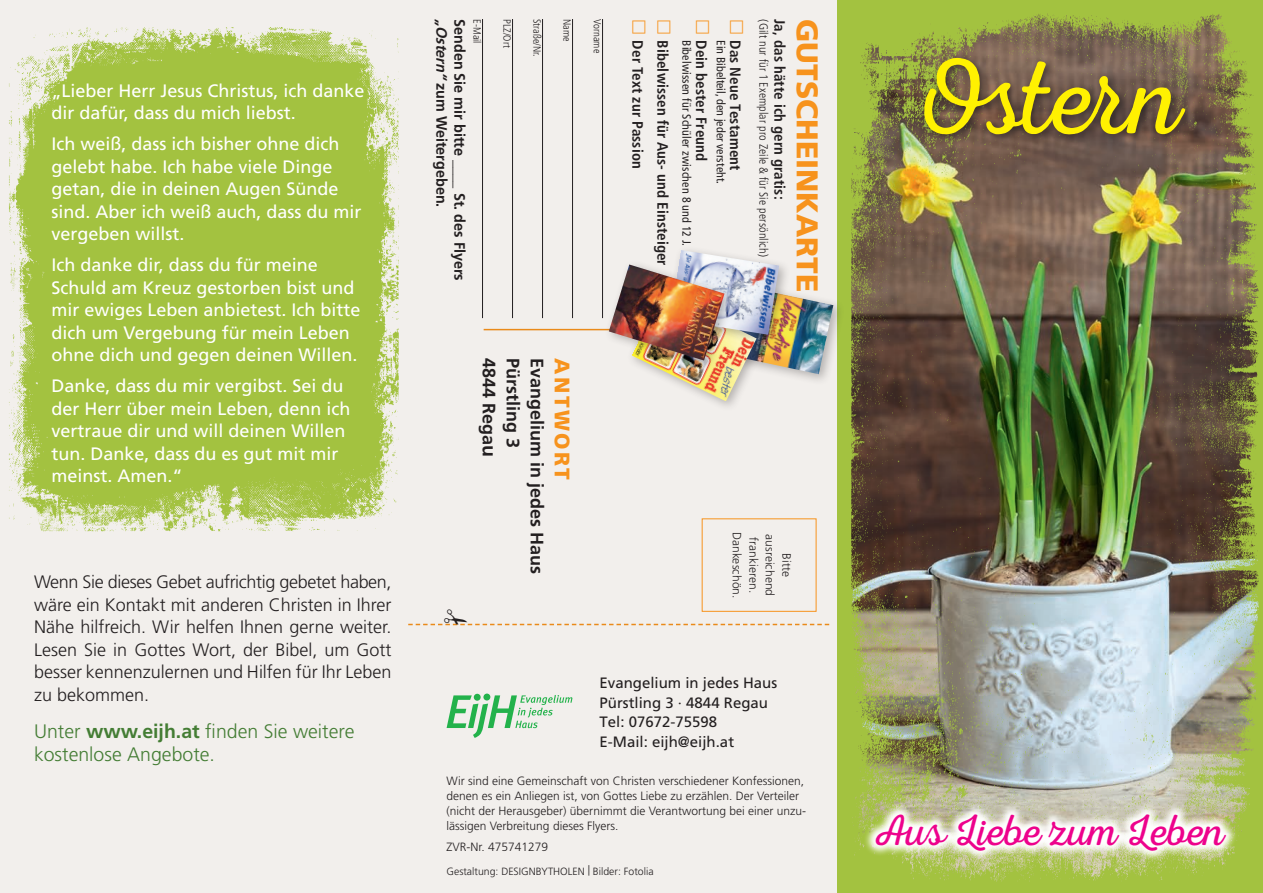
<style>
.page{position:relative;width:1263px;height:893px;background:#fff}
.page>*{position:absolute;margin:0;border:0;box-sizing:border-box;transform-origin:0 0}
.t1{font:108px "Nexa Rust Script L 0";color:#fff101}
.t2{font:43.95px "Nexa Rust Script L 0";letter-spacing:.005em;color:#ed028c}
.copy{font:900 30px "Frutiger";color:#f7931d}
.copy-2{font:900 21px "Frutiger";letter-spacing:.11em;color:#f7931d}
.copy-3{font:300 19.5px/22.5px "Frutiger";color:#447d34}
.copy-4{font:18px/22.5px "Frutiger";color:#fff}
.copy-5{font:300 18px/22.5px "Frutiger";color:#231f20;text-align:justify}
.copy_DBT_Myriad{font:700 18px "Frutiger";color:#231f20}
.VH_copy{font:700 condensed 15px "Frutiger";letter-spacing:.01em;color:#231f20}
.copy_DBT_Myriad-2{font:15px "Frutiger";color:#231f20}
.copy-6{font:700 15px "Frutiger";color:#231f20;scale:.96 1}
.copy_DBT_Myriad-3{font:300 12px/15px "Frutiger";color:#231f20}
.VH_copy-2{font:condensed 12px "Frutiger";letter-spacing:.01em;color:#231f20}
.VH_copy-3{font:300 condensed 12px "Frutiger";letter-spacing:.01em;color:#231f20}
.VH_copy-4{font:300 12px/16.5px "Frutiger";letter-spacing:.005em;color:#231f20;text-align:center}
.t3{font:300 10.5px "Frutiger";color:#231f20}
.copy-7{font:300 condensed 10.5px "Frutiger";color:#231f20}
.s1{font-weight:700}
.s2{font-style:italic}
.s3{font-size:19.5px}
</style>
<div class="page">
<div style="left:0;top:0;width:838px;height:893px;background:#f2efec"></div>
<img style="left:9px;top:28px;width:390px;height:504px">
<img style="left:838px;top:0;width:425px;height:893px">
<div style="left:919px;top:53px;width:277px;height:92px;background:#231f20;opacity:.75"></div>
<svg style="left:864px;top:802px;width:374px;height:60px"></svg>
<svg style="left:447px;top:694px;width:125px;height:44px"></svg>
<hr style="left:602px;top:19px;width:1px;height:299px;background:#231f20">
<hr style="left:572px;top:19px;width:1px;height:299px;background:#231f20">
<hr style="left:542px;top:19px;width:1px;height:299px;background:#231f20">
<hr style="left:512px;top:19px;width:1px;height:299px;background:#231f20">
<hr style="left:482px;top:19px;width:1px;height:299px;background:#231f20">
<hr style="left:484px;top:329px;width:308px;height:1px;background:#f7931d">
<div style="left:716px;top:279px;width:129px;height:107px;background:#231f20;opacity:.3"></div>
<img style="left:768px;top:284px;width:65px;height:90px">
<div style="left:627px;top:288px;width:141px;height:125px;background:#231f20;opacity:.3"></div>
<img style="left:631px;top:347px;width:125px;height:54px">
<div style="left:664px;top:245px;width:127px;height:102px;background:#231f20;opacity:.3"></div>
<img style="left:670px;top:250px;width:109px;height:85px">
<div style="left:604px;top:260px;width:132px;height:112px;background:#231f20;opacity:.3"></div>
<img style="left:609px;top:264px;width:115px;height:97px">
<svg style="left:408px;top:608px;width:421px;height:18px"></svg>
<p class="copy-4" style="left:51px;top:79px;width:315px">„Lieber Herr Jesus Christus, ich danke dir dafür, dass du mich liebst.</p>
<p class="copy-4" style="left:51px;top:133px;width:312px">Ich weiß, dass ich bisher ohne dich gelebt habe. Ich habe viele Dinge getan, die in deinen Augen Sünde sind. Aber ich weiß auch, dass du mir vergeben willst.</p>
<p class="copy-4" style="left:51px;top:254px;width:311px">Ich danke dir, dass du für meine Schuld am Kreuz gestorben bist und mir ewiges Leben anbietest. Ich bitte dich um Vergebung für mein Leben ohne dich und gegen deinen Willen.</p>
<p class="copy-4" style="left:51px;top:375px;width:301px">Danke, dass du mir vergibst. Sei du der Herr über mein Leben, denn ich vertraue dir und will deinen Willen tun. Danke, dass du es gut mit mir meinst. Amen.“</p>
<p class="copy-5" style="left:34px;top:571px;width:359px">Wenn Sie dieses Gebet aufrichtig gebetet haben, wäre ein Kontakt mit anderen Christen in Ihrer Nähe hilfreich. Wir helfen Ihnen gerne weiter.<br>Lesen Sie in Gottes Wort, der Bibel, um Gott besser kennenzulernen und Hilfen für Ihr Leben zu bekommen.</p>
<p class="copy-3" style="left:34px;top:721px;width:322px">Unter <span class="s1">www.eijh.at</span> finden Sie weitere kostenlose Angebote.</p>
<p class="copy-6" style="left:451px;top:19px;width:198px;rotate:90deg"><span class="s2">„Ostern“</span>zum Weitergeben.</p>
<p class="copy-6" style="left:469px;top:19px;width:274px;rotate:90deg">Senden Sie mir bitte ____ St. des Flyers</p>
<p class="copy-7" style="left:483px;top:19px;width:26px;rotate:90deg">E-Mail</p>
<p class="copy-7" style="left:513px;top:19px;width:30px;rotate:90deg">PLZ/Ort</p>
<p class="copy-7" style="left:543px;top:19px;width:39px;rotate:90deg">Straße/Nr.</p>
<p class="copy-7" style="left:573px;top:19px;width:24px;rotate:90deg">Name</p>
<p class="copy-7" style="left:603px;top:19px;width:36px;rotate:90deg">Vorname</p>
<p class="copy_DBT_Myriad" style="left:500px;top:358px;width:100px;rotate:90deg">4844 Rega<span class="s3">u</span></p>
<p class="copy_DBT_Myriad" style="left:524px;top:358px;width:92px;rotate:90deg">Pürstling 3</p>
<p class="copy_DBT_Myriad" style="left:548px;top:358px;width:218px;rotate:90deg">Evangelium in jedes Haus</p>
<p class="copy-2" style="left:575px;top:358px;width:122px;rotate:90deg">ANTWORT</p>
<p class="VH_copy" style="left:647px;top:40px;width:130px;rotate:90deg">Der Text zur Passion</p>
<p class="VH_copy" style="left:672px;top:40px;width:227px;rotate:90deg">Bibelwissen für Aus- und Einsteiger</p>
<p class="VH_copy-2" style="left:728px;top:40px;width:145px;rotate:90deg">Ein Bibelteil, den jeder versteht.</p>
<p class="VH_copy" style="left:744px;top:40px;width:132px;rotate:90deg">Das Neue Testament</p>
<p class="VH_copy-2" style="left:694px;top:40px;width:208px;rotate:90deg">Bibelwissen für Schüler zwischen 8 und 12 J.</p>
<p class="VH_copy" style="left:710px;top:40px;width:122px;rotate:90deg">Dein bester Freund</p>
<p class="VH_copy-3" style="left:770px;top:19px;width:239px;rotate:90deg">(Gilt nur für 1 Exemplar pro Zeile &amp; für Sie persönlich)</p>
<p class="VH_copy" style="left:789px;top:19px;width:182px;rotate:90deg">Ja, das hätte ich gern gratis:</p>
<p class="copy" style="left:825px;top:19px;width:274px;rotate:90deg">GUTSCHEINKARTE</p>
<p class="VH_copy-4" style="left:745px;top:532px;width:68px;rotate:90deg">Dankeschön.</p>
<p class="VH_copy-4" style="left:794px;top:534px;width:63px;rotate:90deg">Bitte ausreichend frankieren.</p>
<p class="copy_DBT_Myriad-2" style="left:600px;top:674px;width:179px">Evangelium in jedes Haus</p>
<p class="copy_DBT_Myriad-2" style="left:600px;top:694px;width:170px">Pürstling 3 · 4844 Regau</p>
<p class="copy_DBT_Myriad-2" style="left:600px;top:713px;width:119px">Tel: 07672-75598</p>
<p class="copy_DBT_Myriad-2" style="left:600px;top:733px;width:136px">E-Mail: eijh@eijh.at</p>
<p class="copy_DBT_Myriad-3" style="left:446px;top:774px;width:361px">Wir sind eine Gemeinschaft von Christen verschiedener Konfessionen, denen es ein Anliegen ist, von Gottes Liebe zu erzählen. Der Verteiler (nicht der Herausgeber) übernimmt die Verantwortung bei einer unzu&shy;lässigen Verbreitung dieses Flyers.</p>
<p class="copy_DBT_Myriad-3" style="left:446px;top:840px;width:103px">ZVR-Nr. 475741279</p>
<p class="t3" style="left:446px;top:865px;width:209px">Gestaltung: DESIGNBYTHOLEN | Bilder: Fotolia</p>
<p class="t1" style="left:920px;top:39px;width:263px">Ostern</p>
<p class="t2" style="left:876px;top:806px;width:350px">Aus Liebe zum Leben</p>
</div>
